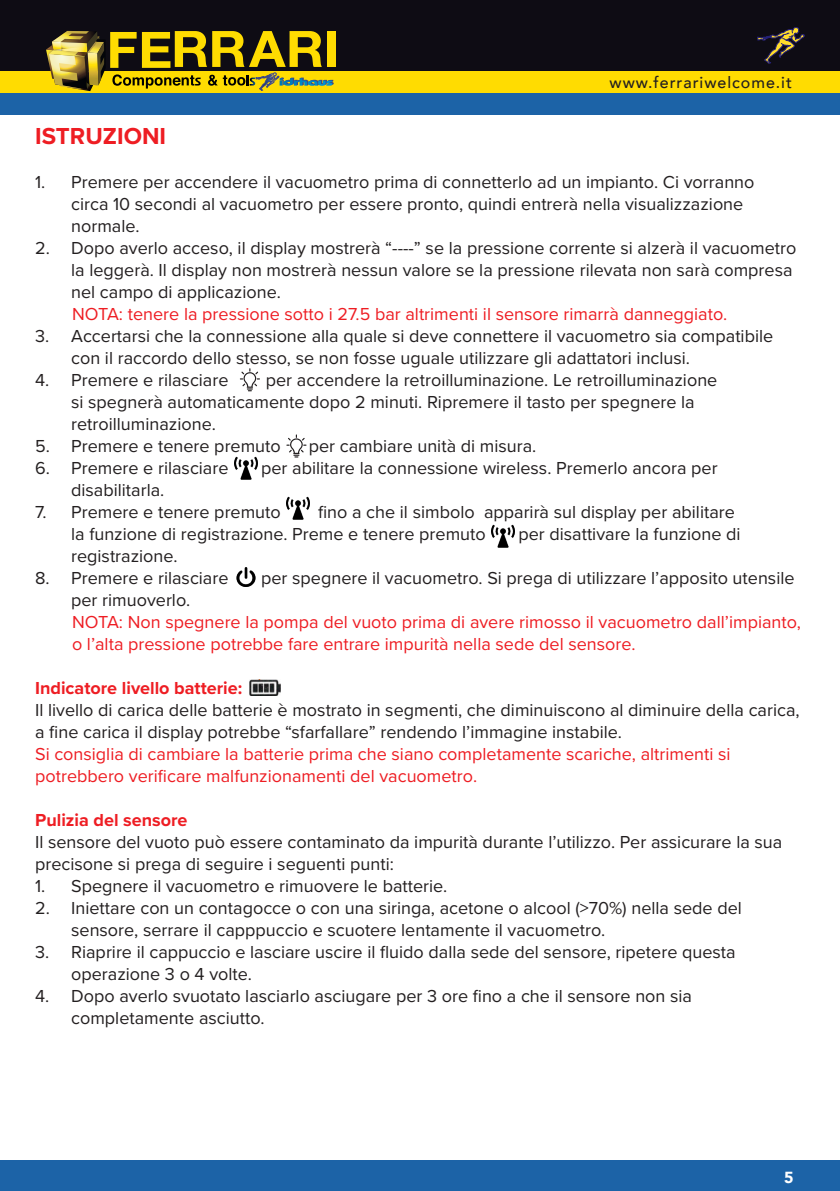
<style>
.page{position:relative;width:840px;height:1191px;background:#fff}
.page>*{position:absolute;margin:0;border:0;box-sizing:border-box;transform-origin:0 0}
.Stile_di_paragrafo_2{font:700 24px "Proxima Nova";color:#ee1d23}
.t1{font:18px/22px "Proxima Nova";color:#231f20}
.t2{font:18px/22px "Proxima Nova";color:#ee1d23}
.t3{font:700 18px "Proxima Nova";color:#ee1d23}
.t4{font:500 16px "Avenir";letter-spacing:.06em;color:#231f20}
.t5{font:900 16px "Avenir";color:#fff}
</style>
<div class="page">
<div style="left:0;top:71px;width:839px;height:22px;background:#ffdc01"></div>
<div style="left:0;top:1159px;width:839px;height:32px;background:#1c63a7"></div>
<div style="left:0;top:93px;width:839px;height:22px;background:#1c63a7"></div>
<div style="left:0;top:0;width:839px;height:71px;background:#0e0c14"></div>
<div style="left:327px;top:31px;width:8px;height:36px;background:#ffdc01"></div>
<svg style="left:46px;top:31px;width:287px;height:60px"></svg>
<svg style="left:757px;top:27px;width:47px;height:37px"></svg>
<img style="left:250px;top:679px;width:30px;height:17px">
<img style="left:236px;top:567px;width:19px;height:19px">
<img style="left:234px;top:456px;width:23px;height:23px">
<img style="left:286px;top:497px;width:23px;height:23px">
<img style="left:491px;top:524px;width:23px;height:24px">
<svg style="left:240px;top:368px;width:20px;height:23px"></svg>
<svg style="left:286px;top:434px;width:21px;height:23px"></svg>
<p class="t4" style="left:609px;top:69px;width:184px">www.ferrariwelcome.it</p>
<p class="Stile_di_paragrafo_2" style="left:35px;top:118px;width:132px">ISTRUZIONI</p>
<p class="t1" style="left:71px;top:170px;width:684px;text-indent:-36px">1. Premere per accendere il vacuometro prima di connetterlo ad un impianto. Ci vorranno circa 10 secondi al vacuometro per essere pronto, quindi entrerà nella visualizzazione normale.</p>
<p class="t1" style="left:71px;top:236px;width:726px;text-indent:-36px">2. Dopo averlo acceso, il display mostrerà “----” se la pressione corrente si alzerà il vacuometro la leggerà. Il display non mostrerà nessun valore se la pressione rilevata non sarà compresa nel campo di applicazione.</p>
<p class="t2" style="left:72px;top:302px;width:656px">NOTA: tenere la pressione sotto i 27.5 bar altrimenti il sensore rimarrà danneggiato.</p>
<p class="t1" style="left:71px;top:324px;width:703px;text-indent:-36px">3. Accertarsi che la connessione alla quale si deve connettere il vacuometro sia compatibile con il raccordo dello stesso, se non fosse uguale utilizzare gli adattatori inclusi.</p>
<p class="t1" style="left:35px;top:368px;width:195px">4. Premere e rilasciare</p>
<p class="t1" style="left:71px;top:368px;width:647px;text-indent:194px">per accendere la retroilluminazione. Le retroilluminazione si spegnerà automaticamente dopo 2 minuti. Ripremere il tasto per spegnere la retroilluminazione.</p>
<p class="t1" style="left:35px;top:434px;width:247px">5. Premere e tenere premuto</p>
<p class="t1" style="left:308px;top:434px;width:229px">per cambiare unità di misura.</p>
<p class="t1" style="left:35px;top:456px;width:195px">6. Premere e rilasciare</p>
<p class="t1" style="left:261px;top:456px;width:458px">per abilitare la connessione wireless. Premerlo ancora per</p>
<p class="t1" style="left:71px;top:478px;width:95px">disabilitarla.</p>
<p class="t1" style="left:35px;top:500px;width:247px">7. Premere e tenere premuto</p>
<p class="t1" style="left:71px;top:500px;width:665px;text-indent:247px">fino a che il simbolo apparirà sul display per abilitare la funzione di registrazione. Preme e tenere premuto</p>
<p class="t1" style="left:518px;top:522px;width:224px">per disattivare la funzione di</p>
<p class="t1" style="left:71px;top:544px;width:108px">registrazione.</p>
<p class="t1" style="left:35px;top:566px;width:195px">8. Premere e rilasciare</p>
<p class="t1" style="left:261px;top:566px;width:534px">per spegnere il vacuometro. Si prega di utilizzare l’apposito utensile</p>
<p class="t1" style="left:71px;top:588px;width:121px">per rimuoverlo.</p>
<p class="t2" style="left:72px;top:610px;width:730px">NOTA: Non spegnere la pompa del vuoto prima di avere rimosso il vacuometro dall’impianto, o l’alta pressione potrebbe fare entrare impurità nella sede del sensore.</p>
<p class="t3" style="left:35px;top:674px;width:208px">Indicatore livello batterie:</p>
<p class="t1" style="left:35px;top:698px;width:765px">Il livello di carica delle batterie è mostrato in segmenti, che diminuiscono al diminuire della carica, a fine carica il display potrebbe “sfarfallare” rendendo l’immagine instabile.</p>
<p class="t2" style="left:35px;top:742px;width:696px">Si consiglia di cambiare la batterie prima che siano completamente scariche, altrimenti si potrebbero verificare malfunzionamenti del vacuometro.</p>
<p class="t3" style="left:35px;top:806px;width:154px">Pulizia del sensore</p>
<p class="t1" style="left:35px;top:830px;width:748px">Il sensore del vuoto può essere contaminato da impurità durante l’utilizzo. Per assicurare la sua precisone si prega di seguire i seguenti punti:</p>
<p class="t1" style="left:35px;top:874px;width:413px">1. Spegnere il vacuometro e rimuovere le batterie.</p>
<p class="t1" style="left:71px;top:896px;width:672px;text-indent:-36px">2. Iniettare con un contagocce o con una siringa, acetone o alcool (&gt;70%) nella sede del sensore, serrare il capppuccio e scuotere lentamente il vacuometro.</p>
<p class="t1" style="left:71px;top:940px;width:665px;text-indent:-36px">3. Riaprire il cappuccio e lasciare uscire il fluido dalla sede del sensore, ripetere questa operazione 3 o 4 volte.</p>
<p class="t1" style="left:71px;top:984px;width:622px;text-indent:-36px">4. Dopo averlo svuotato lasciarlo asciugare per 3 ore fino a che il sensore non sia completamente asciutto.</p>
<p class="t5" style="left:783px;top:1163px;width:11px">5</p>
</div>
